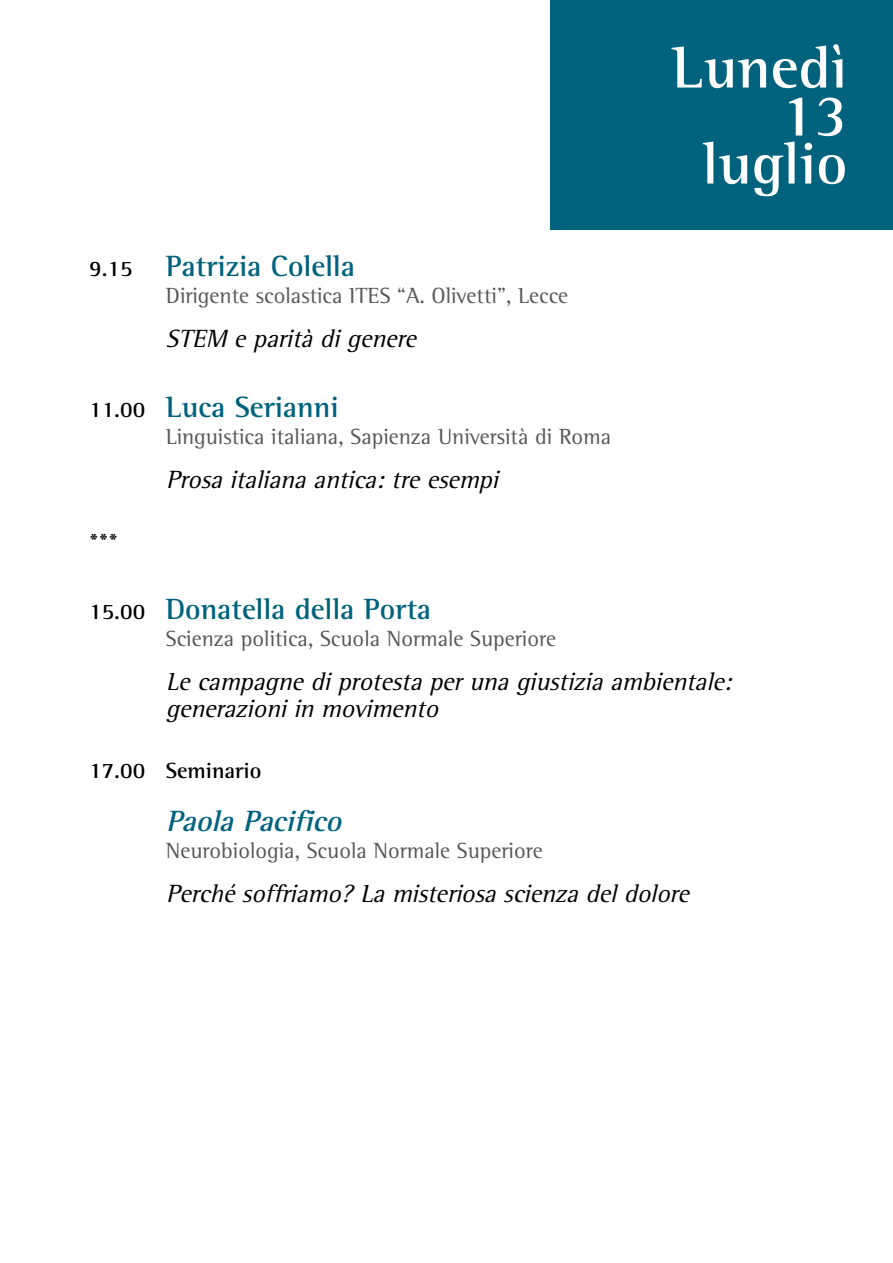
<style>
.page{position:relative;width:893px;height:1263px;background:#fff}
.page>*{position:absolute;margin:0;border:0;box-sizing:border-box;transform-origin:0 0}
.t1{font:700 60px/48px "SN Ssese";color:#fff;text-align:right}
.t2{font:700 30px "SN Ssese";color:#00627d}
.t3{font:italic 700 30px "SN Ssese";color:#00627d}
.t4{font:italic 25.5px/27px "SN Ssese Std";color:#000}
.t5{font:22.5px "SN Ssese Std";color:#575756}
.t6{font:700 22.5px "SN Ssese";color:#000}
.s1{font-size:22.5px;color:#000}
</style>
<div class="page">
<div style="left:551px;top:0;width:342px;height:229px;background:#00627d"></div>
<p class="t2" style="left:89px;top:248px;width:267px"><span class="s1">9.15</span> Patrizia Colella</p>
<p class="t5" style="left:166px;top:282px;width:404px">Dirigente scolastica ITES “A. Olivetti”, Lecce</p>
<p class="t4" style="left:166px;top:325px;width:258px">STEM eparitàdigenere</p>
<p class="t2" style="left:89px;top:389px;width:251px"><span class="s1">11.00</span> Luca Serianni</p>
<p class="t5" style="left:166px;top:423px;width:447px">Linguistica italiana, Sapienza Università di Roma</p>
<p class="t4" style="left:166px;top:466px;width:341px">Prosaitalianaantica:treesempi</p>
<p class="t6" style="left:89px;top:528px;width:30px">***</p>
<h1 class="t1" style="left:672px;top:43px;width:177px">Lunedì<br>13 luglio</h1>
<p class="t2" style="left:89px;top:591px;width:343px"><span class="s1">15.00</span> Donatella della Porta</p>
<p class="t5" style="left:166px;top:625px;width:392px">Scienza politica, Scuola Normale Superiore</p>
<p class="t4" style="left:166px;top:668px;width:574px">Lecampagnediprotestaperunagiustiziaambientale: generazioniin movimento</p>
<p class="t6" style="left:89px;top:757px;width:174px">17.00 Seminario</p>
<p class="t3" style="left:166px;top:803px;width:185px">PaolaPacifico</p>
<p class="t5" style="left:166px;top:838px;width:378px">Neurobiologia, Scuola Normale Superiore</p>
<p class="t4" style="left:166px;top:880px;width:531px">Perchésoffriamo?Lamisteriosascienzadeldolore</p>
</div>
